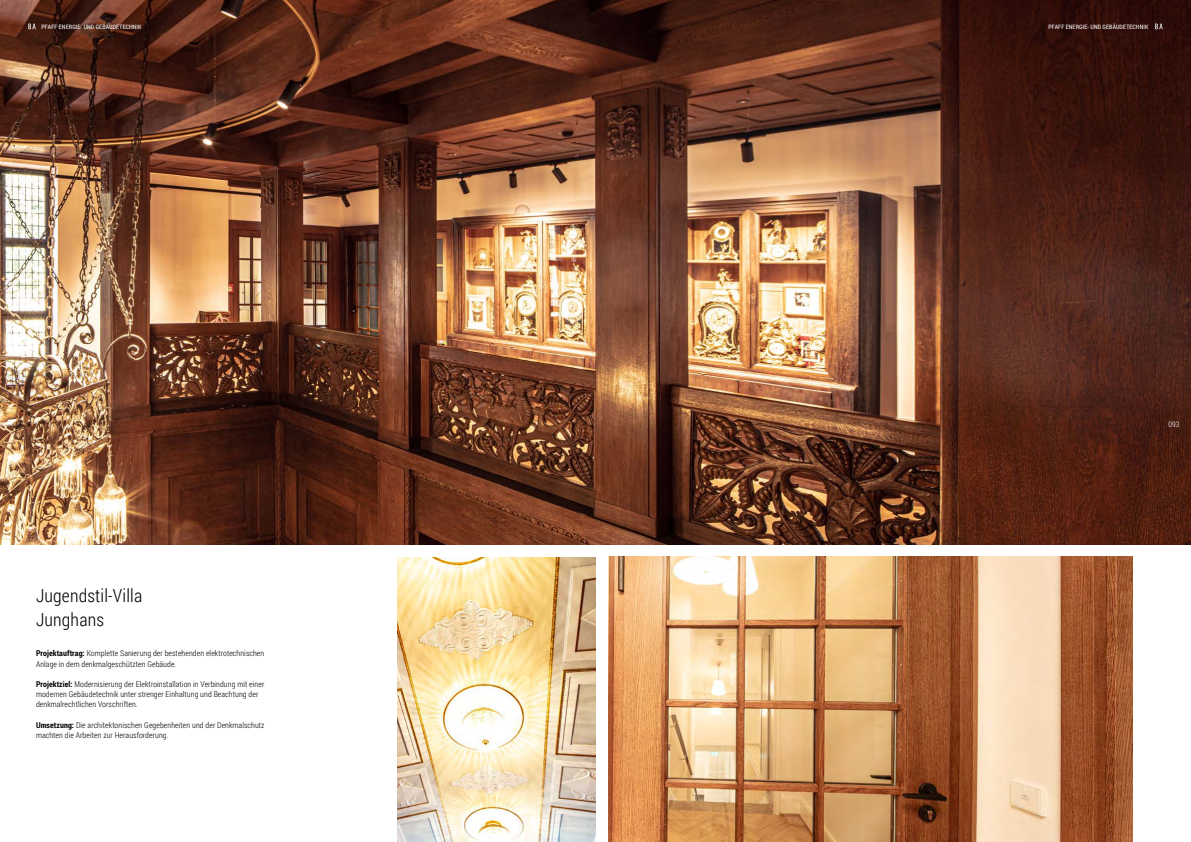
<style>
.page{position:relative;width:1191px;height:842px;background:#fff}
.page>*{position:absolute;margin:0;border:0;box-sizing:border-box;transform-origin:0 0}
.t1{font:300 18px/24px "Roboto Condensed";letter-spacing:.01em;color:#000}
.t2{font:300 8px/10.2px "Roboto Condensed";letter-spacing:.01em;color:#000}
.t3{font:300 7.7px "Roboto Condensed";color:#fff}
.t4{font:6px "Roboto Condensed";letter-spacing:.02em;color:#fff}
.s1{font-weight:700}
</style>
<div class="page">
<img style="left:0;top:0;width:1191px;height:544px">
<img style="left:608px;top:556px;width:524px;height:286px">
<svg style="left:28px;top:24px;width:8px;height:5px"></svg>
<svg style="left:1155px;top:24px;width:7px;height:5px"></svg>
<img style="left:398px;top:557px;width:197px;height:285px">
<p class="t4" style="left:41px;top:23px;width:101px">PFAFF ENERGIE- UND GEBÄUDETECHNIK</p>
<p class="t4" style="left:1048px;top:23px;width:101px">PFAFF ENERGIE- UND GEBÄUDETECHNIK</p>
<h1 class="t1" style="left:36px;top:583px;width:108px">Jugendstil-Villa<br>Junghans</h1>
<p class="t2" style="left:36px;top:648px;width:230px"><span class="s1">Projektauftrag:</span> Komplette Sanierung der bestehenden elektrotechnischen<br>Anlage in dem denkmalgeschützten Gebäude.</p>
<p class="t2" style="left:36px;top:679px;width:230px"><span class="s1">Projektziel:</span> Modernisierung der Elektroinstallation in Verbindung mit einer modernen Gebäudetechnik unter strenger Einhaltung und Beachtung der denkmalrechtlichen Vorschriften.</p>
<p class="t2" style="left:36px;top:720px;width:230px"><span class="s1">Umsetzung:</span> Die architektonischen Gegebenheiten und der Denkmalschutz machten die Arbeiten zur Herausforderung.</p>
<p class="t3" style="left:1168px;top:419px;width:12px">093</p>
</div>
